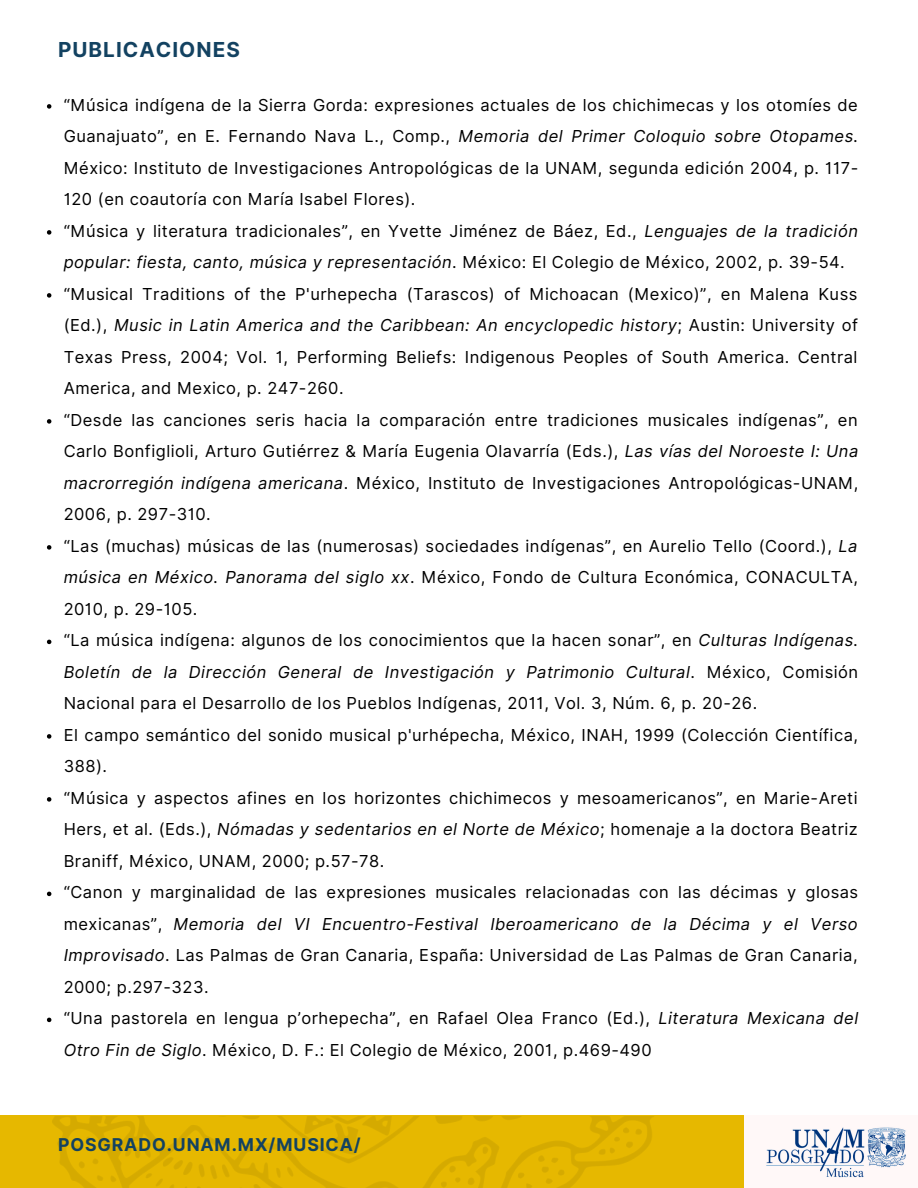
<style>
.page{position:relative;width:918px;height:1188px;background:#fff}
.page>*{position:absolute;margin:0;border:0;box-sizing:border-box;transform-origin:0 0}
.t1{font:700 20.7px "Inter";letter-spacing:.05em;color:#134261}
.t2{font:700 17.7px "Inter";letter-spacing:.05em;color:#134261}
.t3{font:16.5px/31.5px "Inter";letter-spacing:.03em;color:#000}
.s1{font-style:italic}
</style>
<div class="page">
<svg style="left:0;top:1115px;width:918px;height:73px;fill:#e6b800"></svg>
<img style="left:745px;top:1115px;width:173px;height:73px">
<svg style="left:47px;top:104px;width:4px;height:5px"></svg>
<svg style="left:47px;top:230px;width:4px;height:5px"></svg>
<svg style="left:47px;top:293px;width:4px;height:5px"></svg>
<svg style="left:47px;top:419px;width:4px;height:5px"></svg>
<svg style="left:47px;top:545px;width:4px;height:5px"></svg>
<svg style="left:47px;top:640px;width:4px;height:4px"></svg>
<svg style="left:47px;top:734px;width:4px;height:5px"></svg>
<svg style="left:47px;top:797px;width:4px;height:5px"></svg>
<svg style="left:47px;top:892px;width:4px;height:4px"></svg>
<svg style="left:47px;top:1018px;width:4px;height:4px"></svg>
<p class="t1" style="left:58px;top:37px;width:183px">PUBLICACIONES</p>
<p class="t3" style="left:64px;top:89px;width:796px">“Música indígena de la Sierra Gorda: expresiones actuales de los chichimecas y los otomíes de Guanajuato”, en E. Fernando Nava L., Comp., <span class="s1">Memoria del Primer Coloquio sobre Otopames.<br></span>México: Instituto de Investigaciones Antropológicas de la UNAM, segunda edición 2004, p. 117- 120 (en coautoría con María Isabel Flores).<br>“Música y literatura tradicionales”, en Yvette Jiménez de Báez, Ed., <span class="s1">Lenguajes de la tradición popular: fiesta, canto, música y representación</span>. México: El Colegio de México, 2002, p. 39-54. “Musical Traditions of the P'urhepecha (Tarascos) of Michoacan (Mexico)”, en Malena Kuss (Ed.), <span class="s1">Music in Latin America and the Caribbean: An encyclopedic history</span>; Austin: University of Texas Press, 2004; Vol. 1, Performing Beliefs: Indigenous Peoples of South America. Central America, and Mexico, p. 247-260.<br>“Desde las canciones seris hacia la comparación entre tradiciones musicales indígenas”, en Carlo Bonfiglioli, Arturo Gutiérrez &amp; María Eugenia Olavarría (Eds.), <span class="s1">Las vías del Noroeste I: Una macrorregión indígena americana</span>. México, Instituto de Investigaciones Antropológicas-UNAM, 2006, p. 297-310.<br>“Las (muchas) músicas de las (numerosas) sociedades indígenas”, en Aurelio Tello (Coord.), <span class="s1">La música en México. Panorama del siglo xx</span>. México, Fondo de Cultura Económica, CONACULTA, 2010, p. 29-105.<br>“La música indígena: algunos de los conocimientos que la hacen sonar”, en <span class="s1">Culturas Indígenas.<br>Boletín de la Dirección General de Investigación y Patrimonio Cultural</span>. México, Comisión Nacional para el Desarrollo de los Pueblos Indígenas, 2011, Vol. 3, Núm. 6, p. 20-26.<br>El campo semántico del sonido musical p'urhépecha, México, INAH, 1999 (Colección Científica, 388).<br>“Música y aspectos afines en los horizontes chichimecos y mesoamericanos”, en Marie-Areti Hers, et al. (Eds.), <span class="s1">Nómadas y sedentarios en el Norte de México</span>; homenaje a la doctora Beatriz Braniff, México, UNAM, 2000; p.57-78.<br>“Canon y marginalidad de las expresiones musicales relacionadas con las décimas y glosas mexicanas”, <span class="s1">Memoria del VI Encuentro-Festival Iberoamericano de la Décima y el Verso Improvisado</span>. Las Palmas de Gran Canaria, España: Universidad de Las Palmas de Gran Canaria, 2000; p.297-323.<br>“Una pastorela en lengua p’orhepecha”, en Rafael Olea Franco (Ed.), <span class="s1">Literatura Mexicana del Otro Fin de Siglo</span>. México, D. F.: El Colegio de México, 2001, p.469-490</p>
<p class="t2" style="left:58px;top:1134px;width:304px">POSGRADO.UNAM.MX/MUSICA/</p>
</div>
